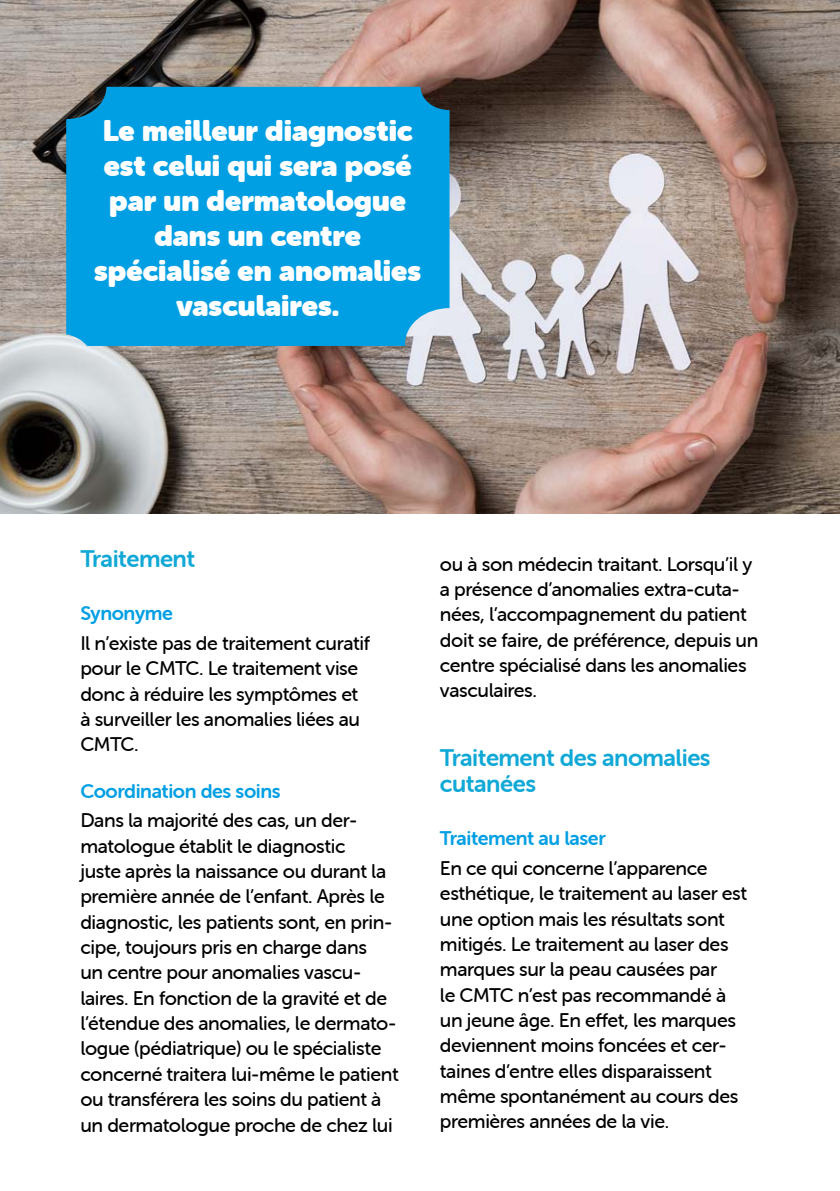
<style>
.page{position:relative;width:840px;height:1191px;background:#fff}
.page>*{position:absolute;margin:0;border:0;box-sizing:border-box;transform-origin:0 0}
.t1{font:29.2px/35.2px "Museo Sans Rounded";color:#fff;text-align:center}
.t2{font:24px/25.4px "Museo Sans Rounded 700";letter-spacing:-.02em;color:#10a8d6}
.t3{font:19.8px/25.4px "Museo Sans Rounded 500";letter-spacing:-.02em;color:#000}
.t4{font:19.8px "Museo Sans Rounded 700";letter-spacing:-.02em;color:#009fe3}
</style>
<div class="page">
<img style="left:0;top:0;width:839px;height:513px">
<div style="left:66px;top:87px;width:383px;height:259px;background:#009fe3"></div>
<h1 class="t1" style="left:94px;top:113px;width:328px">Le meilleur diagnostic est celui qui sera posé par un dermatologue dans un centre spécialisé en anomalies vasculaires.</h1>
<p class="t2" style="left:80px;top:546px;width:116px">Traitement</p>
<p class="t4" style="left:80px;top:602px;width:94px">Synonyme</p>
<p class="t3" style="left:80px;top:630px;width:291px">Il n’existe pas de traitement curatif pour le CMTC. Le traitement vise donc à réduire les symptômes et à surveiller les anomalies liées au<br>CMTC.</p>
<p class="t4" style="left:80px;top:780px;width:202px">Coordination des soins</p>
<p class="t3" style="left:80px;top:808px;width:320px">Dans la majorité des cas, un der&shy;matologue établit le diagnostic<br>juste après la naissance ou durant la première année de l’enfant. Après le diagnostic, les patients sont, en prin&shy;cipe, toujours pris en charge dans<br>un centre pour anomalies vascu&shy;laires. En fonction de la gravité et de l’étendue des anomalies, le dermato&shy;logue (pédiatrique) ou le spécialiste concerné traitera lui-même le patient ou transférera les soins du patient à un dermatologue proche de chez lui</p>
<p class="t3" style="left:439px;top:551px;width:320px">ou à son médecin traitant. Lorsqu’il y a présence d’anomalies extra-cuta&shy;nées, l’accompagnement du patient doit se faire, de préférence, depuis un centre spécialisé dans les anomalies vasculaires.</p>
<p class="t2" style="left:439px;top:745px;width:272px">Traitement des anomalies cutanées</p>
<p class="t4" style="left:439px;top:827px;width:167px">Traitement au laser</p>
<p class="t3" style="left:439px;top:855px;width:308px">En ce qui concerne l’apparence esthétique, le traitement au laser est une option mais les résultats sont mitigés. Le traitement au laser des marques sur la peau causées par<br>le CMTC n’est pas recommandé à un jeune âge. En effet, les marques deviennent moins foncées et cer&shy;taines d’entre elles disparaissent même spontanément au cours des premières années de la vie.</p>
</div>
